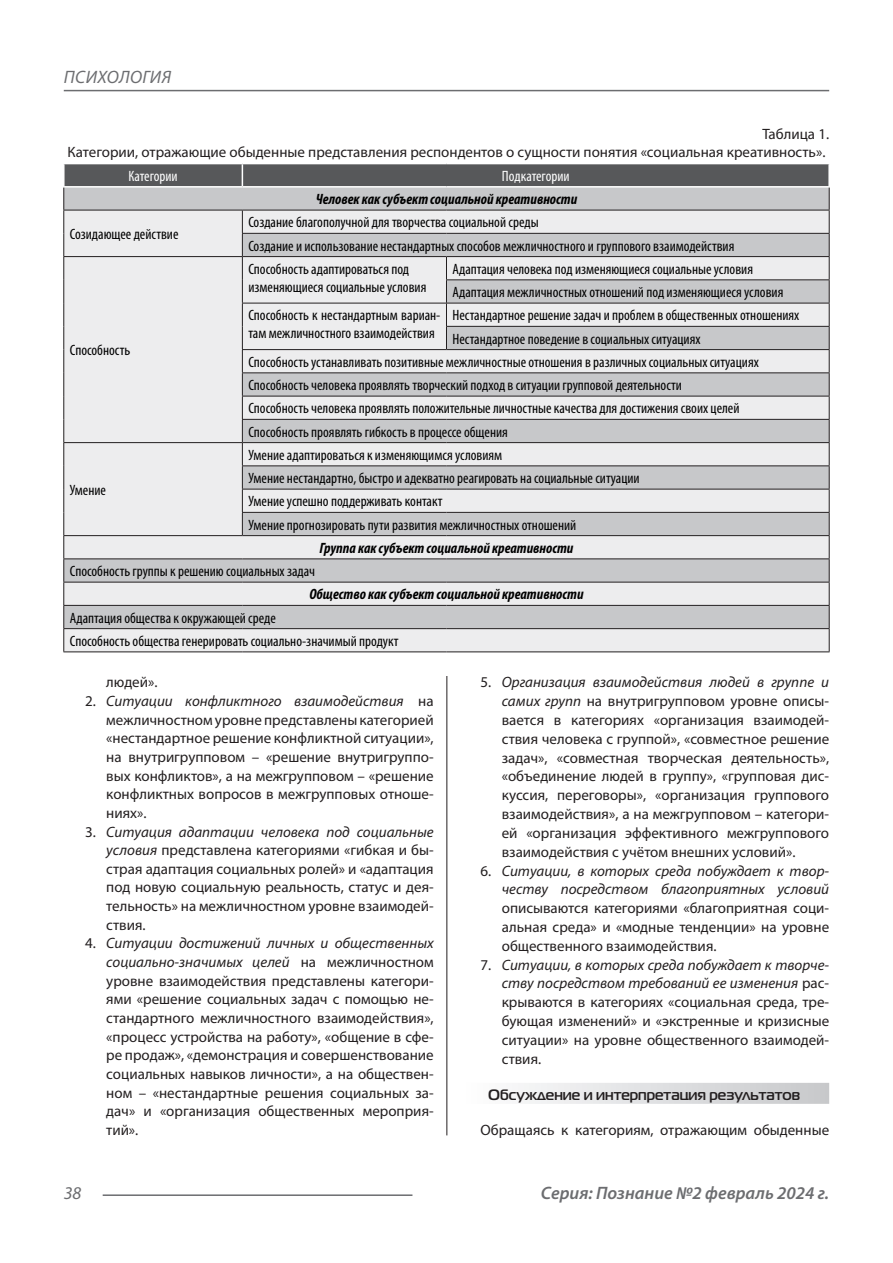
<style>
.page{position:relative;width:893px;height:1263px;background:#fff}
.page>*{position:absolute;margin:0;border:0;box-sizing:border-box;transform-origin:0 0}
.t1{font:italic 600 18px "Myriad Pro";color:#6c6d70}
.t2{font:italic 18px "Myriad Pro";letter-spacing:.02em;color:#6c6d70}
.Статья_текст{font:15px/18.6px "Myriad Pro";color:#231f20;text-align:justify}
.Таблица_Строка{font:condensed 15px/18px "Myriad Pro";color:#000}
.Таблица_Строка-2{font:italic 700 condensed 15px "Myriad Pro";color:#000}
.Статья_подзаголовок{font:700 15px "Magistral C";color:#231f20}
.Таблица_Заголовок_Яч{font:condensed 15px "Myriad Pro";color:#fff}
.s1{font-style:italic}
</style>
<div class="page">
<hr style="left:446px;top:128px;width:1px;height:1007px;background:#231f20">
<hr style="left:103px;top:1194px;width:309px;height:2px;background:#6c6d70">
<hr style="left:64px;top:90px;width:765px;height:1px;background:#6c6d70">
<div style="left:440px;top:126px;width:12px;height:550px;background:#fff"></div>
<div style="left:459px;top:1083px;width:370px;height:21px;background:linear-gradient(to right,#fefeff,#c6c8ca)"></div>
<svg style="left:63px;top:164px;width:767px;height:487px;background:#d1d1d3"></svg>
<hr style="left:63px;top:651px;width:179px;height:1px;background:#231f20">
<hr style="left:242px;top:651px;width:204px;height:1px;background:#231f20">
<hr style="left:446px;top:651px;width:384px;height:1px;background:#231f20">
<p class="t2" style="left:64px;top:66px;width:109px">ПСИХОЛОГИЯ</p>
<p class="Статья_текст" style="left:762px;top:124px;width:68px">Таблица 1.</p>
<p class="Статья_текст" style="left:68px;top:142px;width:759px">Категории, отражающие обыденные представления респондентов о сущности понятия «социальная креативность».</p>
<p class="Таблица_Заголовок_Яч" style="left:128px;top:167px;width:51px">Категории</p>
<p class="Таблица_Заголовок_Яч" style="left:502px;top:167px;width:69px">Подкатегории</p>
<p class="Таблица_Строка-2" style="left:316px;top:190px;width:263px">Человек как субъект социальной креативности</p>
<p class="Таблица_Строка" style="left:70px;top:225px;width:110px">Созидающее действие</p>
<p class="Таблица_Строка" style="left:248px;top:213px;width:292px">Создание благополучной для творчества социальной среды</p>
<p class="Таблица_Строка" style="left:248px;top:236px;width:487px">Создание и использование нестандартных способов межличностного и группового взаимодействия</p>
<p class="Таблица_Строка" style="left:70px;top:341px;width:62px">Способность</p>
<p class="Таблица_Строка" style="left:248px;top:260px;width:162px">Способность адаптироваться под</p>
<p class="Таблица_Строка" style="left:248px;top:278px;width:180px">изменяющиеся социальные условия</p>
<p class="Таблица_Строка" style="left:452px;top:260px;width:302px">Адаптация человека под изменяющиеся социальные условия</p>
<p class="Таблица_Строка" style="left:452px;top:283px;width:332px">Адаптация межличностных отношений под изменяющиеся условия</p>
<p class="Таблица_Строка" style="left:248px;top:306px;width:194px">Способность к нестандартным вариан&shy;там межличностного взаимодействия</p>
<p class="Таблица_Строка" style="left:452px;top:306px;width:348px">Нестандартное решение задач и проблем в общественных отношениях</p>
<p class="Таблица_Строка" style="left:452px;top:329px;width:250px">Нестандартное поведение в социальных ситуациях</p>
<p class="Таблица_Строка" style="left:248px;top:353px;width:512px">Способность устанавливать позитивные межличностные отношения в различных социальных ситуациях</p>
<p class="Таблица_Строка" style="left:248px;top:376px;width:435px">Способность человека проявлять творческий подход в ситуации групповой деятельности</p>
<p class="Таблица_Строка" style="left:248px;top:399px;width:493px">Способность человека проявлять положительные личностные качества для достижения своих целей</p>
<p class="Таблица_Строка" style="left:248px;top:422px;width:261px">Способность проявлять гибкость в процессе общения</p>
<p class="Таблица_Строка" style="left:248px;top:446px;width:255px">Умение адаптироваться к изменяющимся условиям</p>
<p class="Таблица_Строка" style="left:248px;top:469px;width:393px">Умение нестандартно, быстро и адекватно реагировать на социальные ситуации</p>
<p class="Таблица_Строка" style="left:248px;top:492px;width:196px">Умение успешно поддерживать контакт</p>
<p class="Таблица_Строка" style="left:248px;top:515px;width:329px">Умение прогнозировать пути развития межличностных отношений</p>
<p class="Таблица_Строка-2" style="left:319px;top:538px;width:256px">Группа как субъект социальной креативности</p>
<p class="Таблица_Строка" style="left:70px;top:562px;width:247px">Способность группы к решению социальных задач</p>
<p class="Таблица_Строка-2" style="left:309px;top:585px;width:276px">Общество как субъект социальной креативности</p>
<p class="Таблица_Строка" style="left:70px;top:608px;width:208px">Адаптация общества к окружающей среде</p>
<p class="Таблица_Строка" style="left:70px;top:632px;width:330px">Способность общества генерировать социально-значимый продукт</p>
<p class="Таблица_Строка" style="left:70px;top:481px;width:38px">Умение</p>
<p class="Статья_текст" style="left:106px;top:673px;width:53px">людей».</p>
<p class="Статья_текст" style="left:106px;top:691px;width:329px;text-indent:-21px">2. <span class="s1">Ситуации конфликтного взаимодействия</span> на межличностном уровне представлены категорией «нестандартное решение конфликтной ситуации», на внутригрупповом – «решение внутригруппо&shy;вых конфликтов», а на межгрупповом – «решение конфликтных вопросов в межгрупповых отноше&shy;ниях».</p>
<p class="Статья_текст" style="left:106px;top:822px;width:329px;text-indent:-21px">3. <span class="s1">Ситуация адаптации человека под социальные условия</span> представлена категориями «гибкая и бы&shy;страя адаптация социальных ролей» и «адаптация под новую социальную реальность, статус и дея&shy;тельность» на межличностном уровне взаимодей&shy;ствия.</p>
<p class="Статья_текст" style="left:106px;top:934px;width:329px;text-indent:-21px">4. <span class="s1">Ситуации достижений личных и общественных социально-значимых целей</span> на межличностном уровне взаимодействия представлены категори&shy;ями «решение социальных задач с помощью не&shy;стандартного межличностного взаимодействия», «процесс устройства на работу», «общение в сфе&shy;ре продаж», «демонстрация и совершенствование социальных навыков личности», а на обществен&shy;ном – «нестандартные решения социальных за&shy;дач» и «организация общественных мероприя&shy;тий».</p>
<p class="Статья_текст" style="left:502px;top:673px;width:329px;text-indent:-21px">5. <span class="s1">Организация взаимодействия людей в группе и самих групп</span> на внутригрупповом уровне описы&shy;вается в категориях «организация взаимодей&shy;ствия человека с группой», «совместное решение задач», «совместная творческая деятельность», «объединение людей в группу», «групповая дис&shy;куссия, переговоры», «организация группового взаимодействия», а на межгрупповом – категори&shy;ей «организация эффективного межгруппового взаимодействия с учётом внешних условий».</p>
<p class="Статья_текст" style="left:502px;top:861px;width:329px;text-indent:-21px">6. <span class="s1">Ситуации, в которых среда побуждает к твор&shy;честву посредством благоприятных условий </span>описываются категориями «благоприятная соци&shy;альная среда» и «модные тенденции» на уровне общественного взаимодействия.</p>
<p class="Статья_текст" style="left:502px;top:955px;width:329px;text-indent:-21px">7. <span class="s1">Ситуации, в которых среда побуждает к творче&shy;ству посредством требований ее изменения</span> рас&shy;крываются в категориях «социальная среда, тре&shy;бующая изменений» и «экстренные и кризисные ситуации» на уровне общественного взаимодей&shy;ствия.</p>
<p class="Статья_подзаголовок" style="left:488px;top:1085px;width:313px">Обсуждение и интерпретация результатов</p>
<p class="Статья_текст" style="left:480px;top:1121px;width:350px">Обращаясь к категориям, отражающим обыденные</p>
<p class="t2" style="left:64px;top:1182px;width:19px">38</p>
<p class="t1" style="left:541px;top:1182px;width:290px">Серия: Познание №2 февраль 2024 г.</p>
</div>
